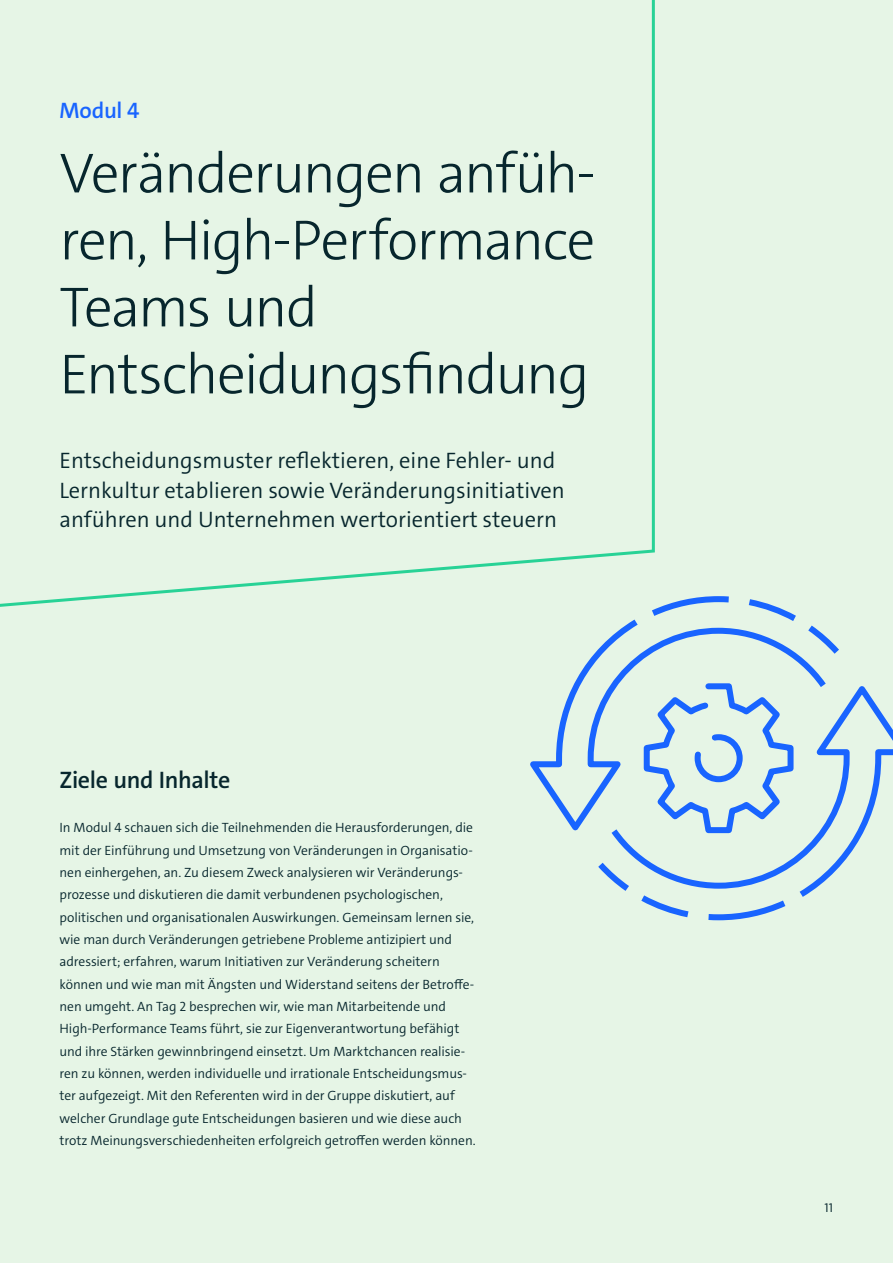
<style>
.page{position:relative;width:893px;height:1263px;background:#e6f5e6}
.page>*{position:absolute;margin:0;border:0;box-sizing:border-box;transform-origin:0 0}
.t1{font:300 57px/67.1px "The Sans C4 s";letter-spacing:-.03em;color:#07262d}
.t2{font:600 24px "The Sans C4 s";letter-spacing:-.015em;color:#07262d}
.t3{font:300 22.5px/29.7px "The Sans C4 s";color:#07262d}
.t4{font:600 22.5px "The Sans C4 s";letter-spacing:-.01em;color:#1964ff}
.t5{font:300 13.5px/22.4px "The Sans C4 s";letter-spacing:-.005em;color:#07262d}
</style>
<div class="page">
<div style="left:0;top:0;width:656px;height:646px;background:#e6f5e6"></div>
<svg style="left:522px;top:593px;width:371px;height:330px;background:#cee4e8"></svg>
<h3 class="t4" style="left:59px;top:96px;width:82px">Modul 4</h3>
<h1 class="t1" style="left:59px;top:140px;width:537px">Veränderungen anfüh&shy;ren, High-Performance<br>Teams und<br>Entscheidungsfindung</h1>
<h3 class="t3" style="left:59px;top:445px;width:507px">Entscheidungsmuster reflektieren, eine Fehler- und<br>Lernkultur etablieren sowie Veränderungsinitiativen anführen und Unternehmen wertorientiert steuern</h3>
<h2 class="t2" style="left:60px;top:764px;width:172px">Ziele und Inhalte</h2>
<p class="t5" style="left:60px;top:817px;width:418px">In Modul 4 schauen sich die Teilnehmenden die Herausforderungen, die mit der Einführung und Umsetzung von Veränderungen in Organisatio&shy;nen einhergehen, an. Zu diesem Zweck analysieren wir Veränderungs&shy;prozesse und diskutieren die damit verbundenen psychologischen, politischen und organisationalen Auswirkungen. Gemeinsam lernen sie, wie man durch Veränderungen getriebene Probleme antizipiert und adressiert; erfahren, warum Initiativen zur Veränderung scheitern können und wie man mit Ängsten und Widerstand seitens der Betroffe&shy;nen umgeht. An Tag 2 besprechen wir, wie man Mitarbeitende und High-Performance Teams führt, sie zur Eigenverantwortung befähigt und ihre Stärken gewinnbringend einsetzt. Um Marktchancen realisie&shy;ren zu können, werden individuelle und irrationale Entscheidungsmus&shy;ter aufgezeigt. Mit den Referenten wird in der Gruppe diskutiert, auf welcher Grundlage gute Entscheidungen basieren und wie diese auch trotz Meinungsverschiedenheiten erfolgreich getroffen werden können.</p>
<p class="t5" style="left:825px;top:1196px;width:10px">11</p>
</div>
